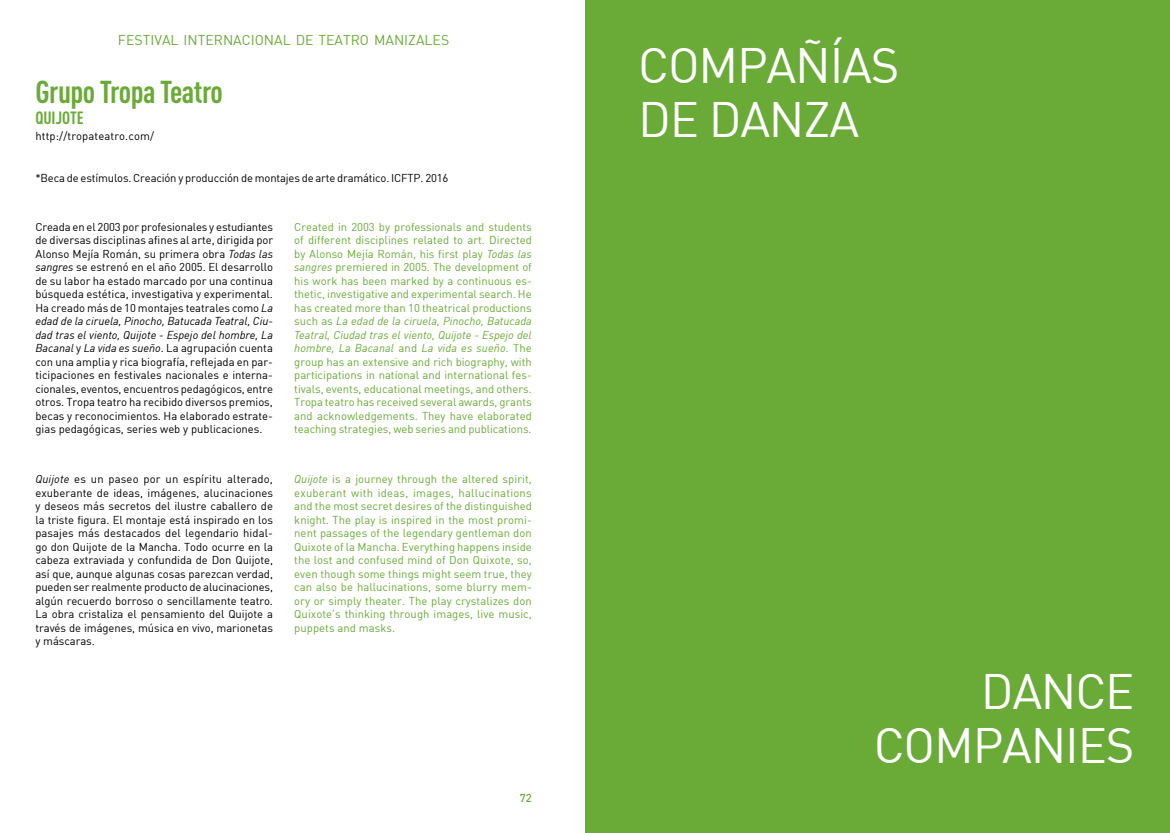
<style>
.page{position:relative;width:1170px;height:833px;background:#fff}
.page>*{position:absolute;margin:0;border:0;box-sizing:border-box;transform-origin:0 0}
.t1{font:48.75px/53.8px "DIN";letter-spacing:-.025em;color:#fff}
.t2{font:700 31.25px "DIN Cond";letter-spacing:-.015em;color:#6aaa37}
.t3{font:700 17.5px "DIN Cond";letter-spacing:-.005em;color:#6aaa37}
.t4{font:14px "DIN";color:#6aaa37}
.t5{font:11.25px/13.5px "DIN";letter-spacing:-.005em;color:#000;text-align:justify}
.t6{font:11.25px/13.5px "DIN";letter-spacing:.005em;color:#6aaa37;text-align:justify}
.t7{font:500 11.25px "DIN";color:#6aaa37}
.s1{font-style:italic}
</style>
<div class="page">
<div style="left:585px;top:0;width:584px;height:833px;background:#6aaa37"></div>
<p class="t4" style="left:118px;top:32px;width:333px">FESTIVAL INTERNACIONAL DE TEATRO MANIZALES</p>
<h1 class="t1" style="left:638px;top:38px;width:263px">COMPAÑÍAS<br>DE DANZA</h1>
<h2 class="t2" style="left:35px;top:73px;width:189px">Grupo Tropa Teatro</h2>
<h3 class="t3" style="left:35px;top:107px;width:50px">QUIJOTE</h3>
<p class="t5" style="left:35px;top:129px;width:120px">http://tropateatro.com/</p>
<p class="t5" style="left:35px;top:171px;width:414px">*Beca de estímulos. Creación y producción de montajes de arte dramático. ICFTP. 2016</p>
<p class="t5" style="left:35px;top:220px;width:239px">Creada en el 2003 por profesionales y estudiantes de diversas disciplinas afines al arte, dirigida por Alonso Mejía Román, su primera obra <span class="s1">Todas las sangres</span> se estrenó en el año 2005. El desarrollo de su labor ha estado marcado por una continua búsqueda estética, investigativa y experimental.<br>Ha creado más de 10 montajes teatrales como <span class="s1">La edad de la ciruela, Pinocho, Batucada Teatral, Ciu&shy;dad tras el viento, Quijote - Espejo del hombre, La Bacanal</span> y <span class="s1">La vida es sueño</span>. La agrupación cuenta con una amplia y rica biografía, reflejada en par&shy;ticipaciones en festivales nacionales e interna&shy;cionales, eventos, encuentros pedagógicos, entre otros. Tropa teatro ha recibido diversos premios, becas y reconocimientos. Ha elaborado estrate&shy;gias pedagógicas, series web y publicaciones.</p>
<p class="t5" style="left:35px;top:472px;width:239px"><span class="s1">Quijote</span> es un paseo por un espíritu alterado, exuberante de ideas, imágenes, alucinaciones y deseos más secretos del ilustre caballero de la triste figura. El montaje está inspirado en los pasajes más destacados del legendario hidal&shy;go don Quijote de la Mancha. Todo ocurre en la cabeza extraviada y confundida de Don Quijote, así que, aunque algunas cosas parezcan verdad, pueden ser realmente producto de alucinaciones, algún recuerdo borroso o sencillamente teatro.<br>La obra cristaliza el pensamiento del Quijote a través de imágenes, música en vivo, marionetas y máscaras.</p>
<p class="t6" style="left:294px;top:220px;width:239px">Created in 2003 by professionals and students of different disciplines related to art. Directed by Alonso Mejía Román, his first play <span class="s1">Todas las sangres</span> premiered in 2005. The development of his work has been marked by a continuous es&shy;thetic, investigative and experimental search. He has created more than 10 theatrical productions such as <span class="s1">La edad de la ciruela, Pinocho, Batucada Teatral, Ciudad tras el viento, Quijote - Espejo del hombre, La Bacanal</span> and <span class="s1">La vida es sueño</span>. The group has an extensive and rich biography, with participations in national and international fes&shy;tivals, events, educational meetings, and others.<br>Tropa teatro has received several awards, grants and acknowledgements. They have elaborated teaching strategies, web series and publications.</p>
<p class="t6" style="left:294px;top:472px;width:239px"><span class="s1">Quijote</span> is a journey through the altered spirit, exuberant with ideas, images, hallucinations and the most secret desires of the distinguished knight. The play is inspired in the most promi&shy;nent passages of the legendary gentleman don Quixote of la Mancha. Everything happens inside the lost and confused mind of Don Quixote, so, even though some things might seem true, they can also be hallucinations, some blurry mem&shy;ory or simply theater. The play crystalizes don Quixote’s thinking through images, live music, puppets and masks.</p>
<p class="t7" style="left:519px;top:790px;width:13px">72</p>
<h1 class="t1" style="left:873px;top:663px;width:262px;text-align:right">DANCE<br>COMPANIES</h1>
</div>
